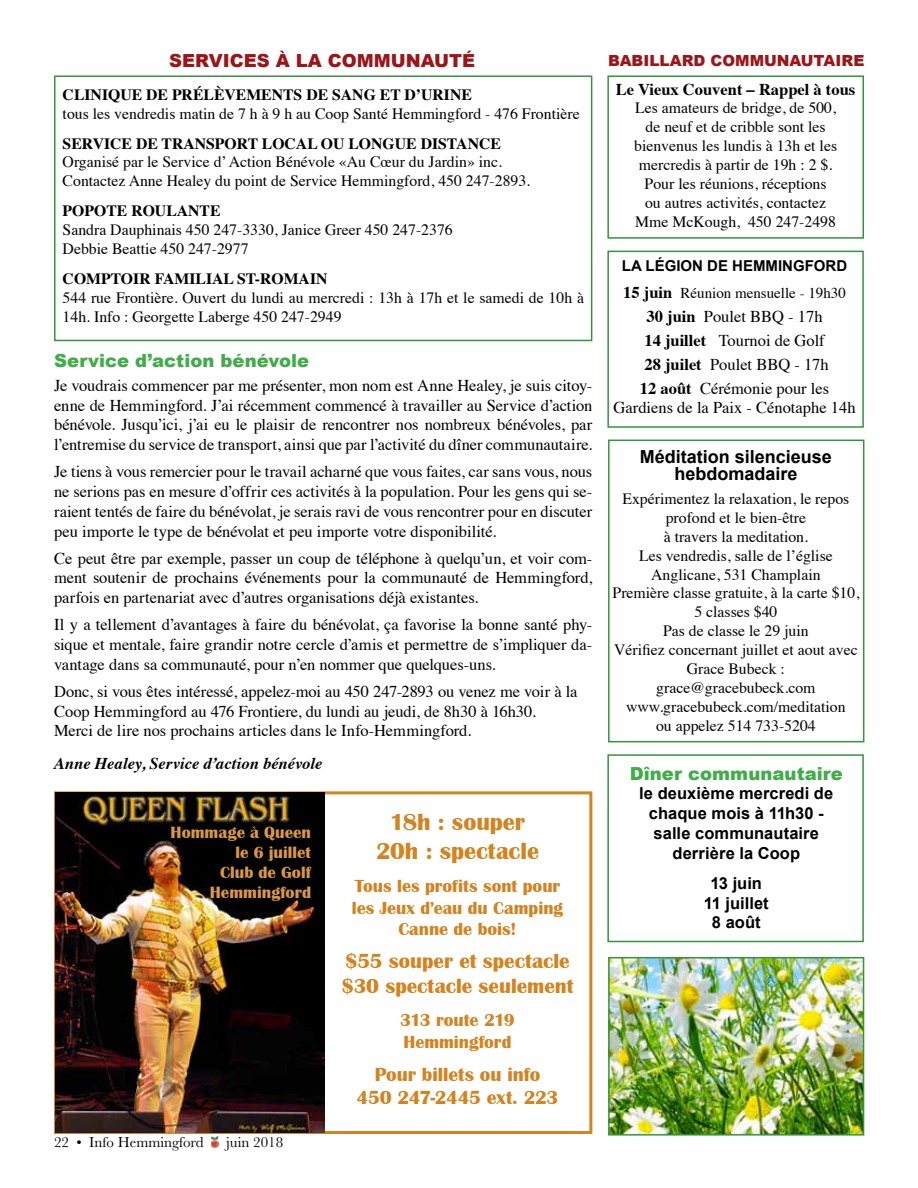
<style>
.page{position:relative;width:918px;height:1188px;background:#fff}
.page>*{position:absolute;margin:0;border:0;box-sizing:border-box;transform-origin:0 0}
.t1{font:700 24px/28.8px "Britannic";color:#d3831f;text-align:center}
.t2{font:700 21px/25.2px "Britannic";color:#d3831f}
.t3{font:700 19.5px/23.4px "Britannic";letter-spacing:-.005em;color:#d3831f;text-align:center}
.t4{font:700 18px/21.6px "Britannic";color:#d3831f;text-align:center}
.t5{font:900 18px "Arial";letter-spacing:.005em;color:#41ad49}
.t6{font:700 18px/17.4px "Arial";color:#000;text-align:center}
.t7{font:900 18px "Arial";color:#9c1519}
.t8{font:700 16.8px/20.2px "Britannic";color:#da9743;text-align:right}
.t9{font:16.5px/19.8px "Times";color:#000;text-align:justify}
.t10{font:700 16.5px/19.8px "Arial";letter-spacing:.005em;color:#000;text-align:center}
.t11{font:italic 700 16.5px "Times";color:#000}
.t12{font:700 16.5px "Times";color:#000}
.t13{font:15.75px/18.9px "Times";color:#000}
.t14{font:700 15.75px "Times";color:#000}
.t15{font:900 15.3px "Arial";color:#9c1519}
.t16{font:15px "Times";color:#000}
.t17{font:15px "Baskerville";color:#000}
.t18{font:700 15px "Arial";color:#000}
.s1{font-weight:700;font-size:16.5px}
.s2{font-weight:700}
</style>
<div class="page">
<div style="left:54px;top:791px;width:538px;height:343px;border:3px solid #d3831f"></div>
<div style="left:607px;top:754px;width:257px;height:188px;border:2px solid #34943e"></div>
<div style="left:608px;top:440px;width:256px;height:302px;border:2px solid #34943e"></div>
<div style="left:607px;top:75px;width:257px;height:164px;border:2px solid #34943e"></div>
<div style="left:54px;top:75px;width:538px;height:266px;border:2px solid #34943e"></div>
<svg style="left:211px;top:1136px;width:8px;height:12px"></svg>
<div style="left:607px;top:251px;width:257px;height:177px;border:2px solid #34943e"></div>
<img style="left:611px;top:960px;width:250px;height:173px">
<div style="left:608px;top:957px;width:256px;height:179px;border:2px solid #34943e"></div>
<img style="left:56px;top:793px;width:269px;height:339px">
<p class="t7" style="left:169px;top:48px;width:307px">SERVICES À LA COMMUNAUTÉ</p>
<p class="t15" style="left:608px;top:49px;width:258px">BABILLARD COMMUNAUTAIRE</p>
<p class="t14" style="left:63px;top:79px;width:411px">CLINIQUE DE PRÉLÈVEMENTS DE SANG ET D’URINE</p>
<p class="t13" style="left:63px;top:102px;width:519px">tous les vendredis matin de 7 h à 9 h au Coop Santé Hemmingford - 476 Frontière</p>
<p class="t14" style="left:63px;top:128px;width:440px">SERVICE DE TRANSPORT LOCAL OU LONGUE DISTANCE</p>
<p class="t13" style="left:63px;top:151px;width:469px">Organisé par le Service d’ Action Bénévole «Au Cœur du Jardin» inc.<br>Contactez Anne Healey du point de Service Hemmingford, 450 247-2893.</p>
<p class="t14" style="left:63px;top:196px;width:159px">POPOTE ROULANTE</p>
<p class="t13" style="left:63px;top:219px;width:392px">Sandra Dauphinais 450 247-3330, Janice Greer 450 247-2376<br>Debbie Beattie 450 247-2977</p>
<p class="t14" style="left:63px;top:264px;width:266px">COMPTOIR FAMILIAL ST-ROMAIN</p>
<p class="t13" style="left:63px;top:287px;width:523px">544 rue Frontière. Ouvert du lundi au mercredi : 13h à 17h et le samedi de 10h à<br>14h. Info : Georgette Laberge 450 247-2949</p>
<p class="t5" style="left:54px;top:347px;width:257px">Service d’action bénévole</p>
<p class="t9" style="left:54px;top:374px;width:540px">Je voudrais commencer par me présenter, mon nom est Anne Healey, je suis citoy&shy;enne de Hemmingford. J’ai récemment commencé à travailler au Service d’action bénévole. Jusqu’ici, j’ai eu le plaisir de rencontrer nos nombreux bénévoles, par l’entremise du service de transport, ainsi que par l’activité du dîner communautaire.</p>
<p class="t9" style="left:54px;top:460px;width:540px">Je tiens à vous remercier pour le travail acharné que vous faites, car sans vous, nous ne serions pas en mesure d’offrir ces activités à la population. Pour les gens qui se&shy;raient tentés de faire du bénévolat, je serais ravi de vous rencontrer pour en discuter peu importe le type de bénévolat et peu importe votre disponibilité.</p>
<p class="t9" style="left:54px;top:547px;width:540px">Ce peut être par exemple, passer un coup de téléphone à quelqu’un, et voir com&shy;ment soutenir de prochains événements pour la communauté de Hemmingford, parfois en partenariat avec d’autres organisations déjà existantes.</p>
<p class="t9" style="left:54px;top:613px;width:540px">Il y a tellement d’avantages à faire du bénévolat, ça favorise la bonne santé phy&shy;sique et mentale, faire grandir notre cercle d’amis et permettre de s’impliquer da&shy;vantage dans sa communauté, pour n’en nommer que quelques-uns.</p>
<p class="t9" style="left:54px;top:680px;width:525px;text-align:left">Donc, si vous êtes intéressé, appelez-moi au 450 247-2893 ou venez me voir à la<br>Coop Hemmingford au 476 Frontiere, du lundi au jeudi, de 8h30 à 16h30.<br>Merci de lire nos prochains articles dans le Info-Hemmingford.</p>
<p class="t11" style="left:54px;top:748px;width:270px">Anne Healey, Service d’action bénévole</p>
<p class="t8" style="left:171px;top:822px;width:142px">Hommage à Queen le 6 juillet<br>Club de Golf<br>Hemmingford</p>
<p class="t17" style="left:54px;top:1132px;width:151px">22 • Info Hemmingford</p>
<p class="t17" style="left:226px;top:1132px;width:59px">juin 2018</p>
<h1 class="t1" style="left:376px;top:808px;width:164px">18h : souper<br>20h : spectacle</h1>
<p class="t4" style="left:352px;top:875px;width:213px">Tous les profits sont pour les Jeux d’eau du Camping<br>Canne de bois!</p>
<p class="t2" style="left:342px;top:949px;width:234px">$55 souper et spectacle $30 spectacle seulement</p>
<p class="t4" style="left:400px;top:1010px;width:116px;text-align:left">313 route 219<br>Hemmingford</p>
<p class="t3" style="left:357px;top:1063px;width:203px">Pour billets ou info<br>450 247-2445 ext. 223</p>
<p class="t12" style="left:616px;top:74px;width:241px">Le Vieux Couvent – Rappel à tous</p>
<p class="t13" style="left:634px;top:97px;width:204px;text-align:center">Les amateurs de bridge, de 500, de neuf et de cribble sont les bienvenus les lundis à 13h et les mercredis à partir de 19h : 2 $.<br>Pour les réunions, réceptions<br>ou autres activités, contactez<br>Mme McKough, 450 247-2498</p>
<p class="t18" style="left:622px;top:255px;width:227px">LA LÉGION DE HEMMINGFORD</p>
<p class="t16" style="left:623px;top:278px;width:224px"><span class="s1">15 juin</span> Réunion mensuelle - 19h30</p>
<p class="t9" style="left:640px;top:303px;width:191px;line-height:24px;text-align:center"><span class="s2">30 juin</span> Poulet BBQ - 17h<br><span class="s2">14 juillet</span> Tournoi de Golf<br><span class="s2">28 juilet</span> Poulet BBQ - 17h<br><span class="s2">12 août</span> Cérémonie pour les</p>
<p class="t9" style="left:614px;top:397px;width:243px">Gardiens de la Paix - Cénotaphe 14h</p>
<p class="t6" style="left:640px;top:448px;width:194px">Méditation silencieuse hebdomadaire</p>
<p class="t13" style="left:613px;top:488px;width:248px;text-align:center">Expérimentez la relaxation, le repos profond et le bien-être<br>à travers la meditation.<br>Les vendredis, salle de l’église<br>Anglicane, 531 Champlain<br>Première classe gratuite, à la carte $10,<br>5 classes $40<br>Pas de classe le 29 juin<br>Vérifiez concernant juillet et aout avec<br>Grace Bubeck : grace@gracebubeck.com www.gracebubeck.com/meditation<br>ou appelez 514 733-5204</p>
<p class="t5" style="left:630px;top:760px;width:215px">Dîner communautaire</p>
<p class="t10" style="left:639px;top:784px;width:196px">le deuxième mercredi de chaque mois à 11h30 - salle communautaire derrière la Coop</p>
<p class="t10" style="left:704px;top:874px;width:66px">13 juin<br>11 juillet<br>8 août</p>
</div>
